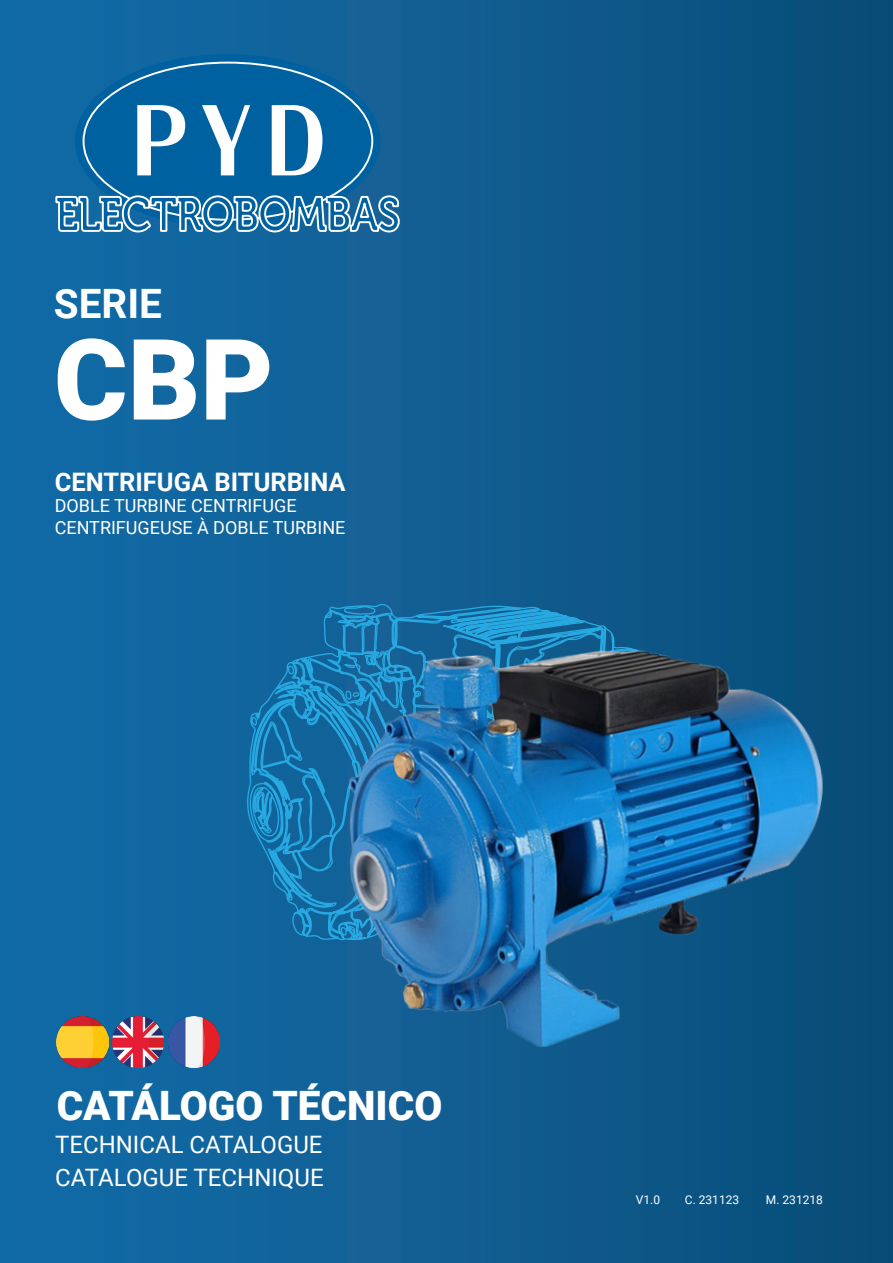
<style>
.page{position:relative;width:893px;height:1263px;background:#fff}
.page>*{position:absolute;margin:0;border:0;box-sizing:border-box;transform-origin:0 0}
.t1{font:900 112.5px "Roboto";color:#fff}
.t2{font:900 40.5px "Roboto";color:#fff}
.t3{font:700 40.5px "Roboto";color:#fff}
.t4{font:700 25.5px "Roboto";color:#fff}
.t5{font:24px "Roboto";color:#fff}
.t6{font:18px "Roboto";color:#fff}
.t7{font:12px "Roboto";color:#fff}
</style>
<div class="page">
<div style="left:0;top:0;width:893px;height:1263px;background:linear-gradient(to right,#146daa,#0a4d78)"></div>
<svg style="left:246px;top:470px;width:455px;height:682px;background:#105c90"></svg>
<svg style="left:224px;top:90px;width:452px;height:907px;background:#116195"></svg>
<img style="left:57px;top:1016px;width:51px;height:51px">
<img style="left:168px;top:1016px;width:51px;height:51px">
<img style="left:112px;top:1016px;width:52px;height:51px">
<div style="left:75px;top:54px;width:305px;height:174px;background:#0061a0;border-radius:50%"></div>
<svg style="left:137px;top:105px;width:48px;height:70px"></svg>
<svg style="left:202px;top:105px;width:48px;height:70px"></svg>
<svg style="left:272px;top:105px;width:50px;height:70px"></svg>
<svg style="left:55px;top:194px;width:345px;height:39px"></svg>
<img style="left:344px;top:638px;width:510px;height:414px">
<p class="t3" style="left:54px;top:275px;width:110px">SERIE</p>
<p class="t1" style="left:54px;top:301px;width:221px">CBP</p>
<p class="t4" style="left:55px;top:464px;width:293px">CENTRIFUGA BITURBINA</p>
<p class="t6" style="left:55px;top:493px;width:243px">DOBLE TURBINE CENTRIFUGE</p>
<p class="t6" style="left:55px;top:515px;width:292px">CENTRIFUGEUSE À DOBLE TURBINE</p>
<p class="t2" style="left:57px;top:1077px;width:387px">CATÁLOGO TÉCNICO</p>
<p class="t5" style="left:55px;top:1128px;width:269px">TECHNICAL CATALOGUE</p>
<p class="t5" style="left:55px;top:1160px;width:270px">CATALOGUE TECHNIQUE</p>
<p class="t7" style="left:636px;top:1191px;width:26px">V1.0</p>
<p class="t7" style="left:685px;top:1191px;width:56px">C. 231123</p>
<p class="t7" style="left:766px;top:1191px;width:59px">M. 231218</p>
</div>
